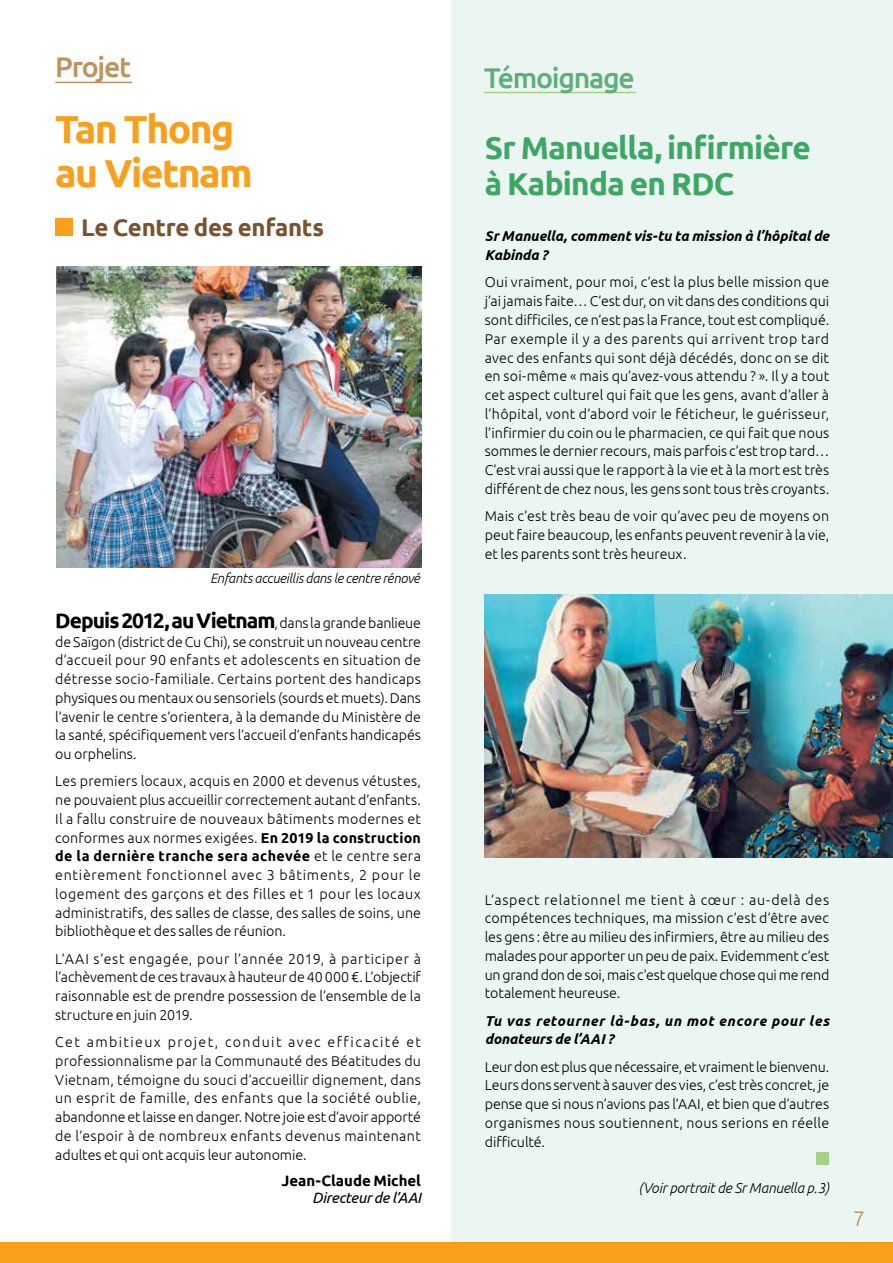
<style>
.page{position:relative;width:893px;height:1263px;background:#fff}
.page>*{position:absolute;margin:0;border:0;box-sizing:border-box;transform-origin:0 0}
.t1{font:700 39px/43.5px "Ubuntu";letter-spacing:-.04em;color:#f99f1c}
.t2{font:700 31.5px/36px "Ubuntu";letter-spacing:-.02em;color:#3ea766}
.t3{font:500 28.5px "Ubuntu";letter-spacing:-.045em;color:#5fae7b}
.t4{font:500 28.5px "Ubuntu";letter-spacing:-.045em;color:#bc935e}
.t5{font:700 24px "Ubuntu";letter-spacing:-.01em;color:#785330}
.t6{font:300 21px "Ubuntu";color:#bc935e}
.t7{font:700 15px "Ubuntu";color:#000}
.t8{font:italic 15px "Ubuntu";letter-spacing:-.015em;color:#000}
.t9{font:300 14.25px/18.8px "Ubuntu";color:#000;text-align:justify}
.t10{font:italic 700 14.25px/18.8px "Ubuntu";letter-spacing:.045em;color:#000}
.t11{font:italic 700 14.25px/18.8px "Ubuntu";color:#000}
.t12{font:italic 300 14.25px "Ubuntu";letter-spacing:-.01em;color:#000}
.t13{font:italic 300 13.5px "Ubuntu";letter-spacing:-.02em;color:#000}
.s1{font-weight:700;font-size:21px}
.s2{font-weight:700}
</style>
<div class="page">
<div style="left:0;top:1242px;width:893px;height:21px;background:#f99f1c"></div>
<hr style="left:55px;top:82px;width:77px;height:1px;background:#bc935e">
<div style="left:55px;top:219px;width:17px;height:17px;background:#f99f1c"></div>
<img style="left:56px;top:266px;width:366px;height:301px">
<div style="left:451px;top:0;width:442px;height:1242px;background:#ebf6f2"></div>
<div style="left:816px;top:1152px;width:13px;height:13px;background:#a2d287"></div>
<hr style="left:484px;top:92px;width:152px;height:1px;background:#a2d287">
<img style="left:484px;top:594px;width:409px;height:264px">
<h3 class="t4" style="left:55px;top:49px;width:77px">Projet</h3>
<h1 class="t1" style="left:55px;top:107px;width:199px">Tan Thong au Vietnam</h1>
<h3 class="t5" style="left:81px;top:213px;width:244px">Le Centre des enfants</h3>
<p class="t13" style="left:210px;top:570px;width:211px">Enfants accueillis dans le centre rénové</p>
<p class="t9" style="left:55px;top:613px;width:367px"><span class="s1">Depuis 2012, au Vietnam</span>, dans la grande banlieue de Saïgon (district de Cu Chi), se construit un nouveau centre d’accueil pour 90 enfants et adolescents en situation de détresse socio-familiale. Certains portent des handicaps physiques ou mentaux ou sensoriels (sourds et muets). Dans l’avenir le centre s’orientera, à la demande du Ministère de la santé, spécifiquement vers l’accueil d’enfants handicapés ou orphelins.</p>
<p class="t9" style="left:55px;top:771px;width:367px">Les premiers locaux, acquis en 2000 et devenus vétustes, ne pouvaient plus accueillir correctement autant d’enfants.<br>Il a fallu construire de nouveaux bâtiments modernes et conformes aux normes exigées. <span class="s2">En 2019 la construction de la dernière tranche sera achevée</span> et le centre sera entièrement fonctionnel avec 3 bâtiments, 2 pour le logement des garçons et des filles et 1 pour les locaux administratifs, des salles de classe, des salles de soins, une bibliothèque et des salles de réunion.</p>
<p class="t9" style="left:55px;top:949px;width:367px">L’AAI s’est engagée, pour l’année 2019, à participer à l’achèvement de ces travaux à hauteur de 40 000 €. L’objectif raisonnable est de prendre possession de l’ensemble de la structure en juin 2019.</p>
<p class="t9" style="left:55px;top:1032px;width:367px">Cet ambitieux projet, conduit avec efficacité et professionnalisme par la Communauté des Béatitudes du Vietnam, témoigne du souci d’accueillir dignement, dans un esprit de famille, des enfants que la société oublie, abandonne et laisse en danger. Notre joie est d’avoir apporté de l’espoir à de nombreux enfants devenus maintenant adultes et qui ont acquis leur autonomie.</p>
<p class="t7" style="left:281px;top:1172px;width:141px">Jean-Claude Michel</p>
<p class="t8" style="left:312px;top:1188px;width:110px">Directeur de l’AAI</p>
<h3 class="t3" style="left:484px;top:59px;width:152px">Témoignage</h3>
<h2 class="t2" style="left:485px;top:130px;width:328px">Sr Manuella, infirmière à Kabinda en RDC</h2>
<p class="t11" style="left:485px;top:227px;width:346px">Sr Manuella, comment vis-tu ta mission à l’hôpital de<br>Kabinda ?</p>
<p class="t9" style="left:485px;top:273px;width:346px">Oui vraiment, pour moi, c’est la plus belle mission que j’ai jamais faite… C’est dur, on vit dans des conditions qui sont difficiles, ce n’est pas la France, tout est compliqué.<br>Par exemple il y a des parents qui arrivent trop tard avec des enfants qui sont déjà décédés, donc on se dit en soi-même « mais qu’avez-vous attendu ? ». Il y a tout cet aspect culturel qui fait que les gens, avant d’aller à l’hôpital, vont d’abord voir le féticheur, le guérisseur, l’infirmier du coin ou le pharmacien, ce qui fait que nous sommes le dernier recours, mais parfois c’est trop tard… C’est vrai aussi que le rapport à la vie et à la mort est très différent de chez nous, les gens sont tous très croyants.</p>
<p class="t9" style="left:485px;top:506px;width:346px">Mais c’est très beau de voir qu’avec peu de moyens on peut faire beaucoup, les enfants peuvent revenir à la vie, et les parents sont très heureux.</p>
<p class="t9" style="left:485px;top:890px;width:346px">L’aspect relationnel me tient à cœur : au-delà des compétences techniques, ma mission c’est d’être avec les gens : être au milieu des infirmiers, être au milieu des malades pour apporter un peu de paix. Evidemment c’est un grand don de soi, mais c’est quelque chose qui me rend totalement heureuse.</p>
<p class="t10" style="left:485px;top:1011px;width:346px">Tu vas retourner là-bas, un mot encore pour les donateurs de l’AAI ?</p>
<p class="t9" style="left:485px;top:1057px;width:346px">Leur don est plus que nécessaire, et vraiment le bienvenu.<br>Leurs dons servent à sauver des vies, c’est très concret, je pense que si nous n’avions pas l’AAI, et bien que d’autres organismes nous soutiennent, nous serions en réelle difficulté.</p>
<p class="t12" style="left:638px;top:1179px;width:192px">(Voir portrait de Sr Manuella p.3)</p>
<h3 class="t6" style="left:853px;top:1206px;width:13px">7</h3>
</div>
